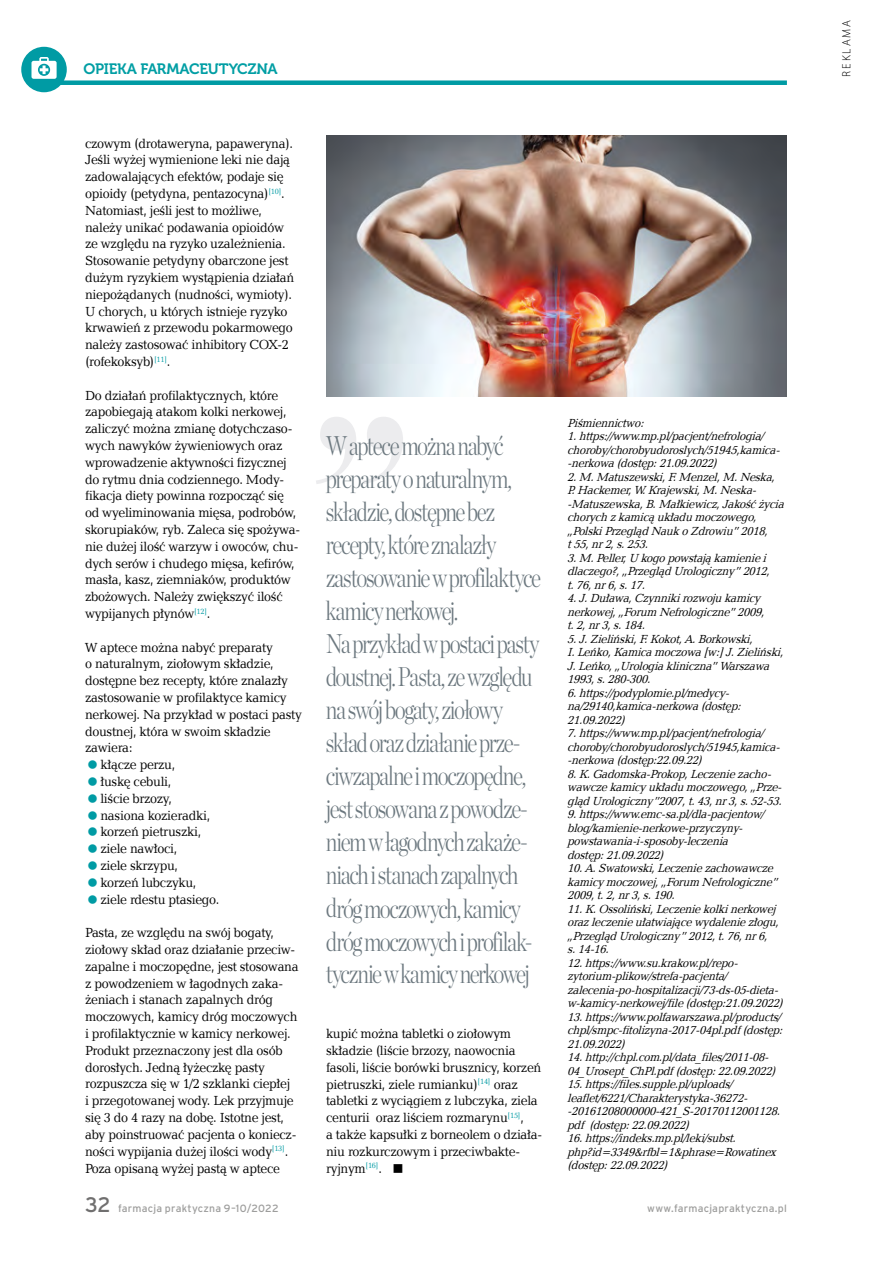
<style>
.page{position:relative;width:872px;height:1263px;background:#fff}
.page>*{position:absolute;margin:0;border:0;box-sizing:border-box;transform-origin:0 0}
.t1{font:italic 212.7px "Bauer Bodni Blk EU";color:#ececee}
.t2{font:300 27px/33px "Chronicle Disp Cond";letter-spacing:-.055em;color:#6c787f;scale:.92 1}
.t3{font:21px "Interstate PL";color:#706f6f}
.t4{font:15px "Museo 700";letter-spacing:-.02em;color:#009ea4}
.t5{font:13.5px/16.8px "Candida EU";letter-spacing:-.025em;color:#000;scale:.95 1}
.t6{font:italic 12px/13.5px "Candida EU";letter-spacing:-.025em;color:#000;scale:.94 1}
.t7{font:300 12px "Myriad Pro";color:#000}
.t8{font:10.5px "Interstate PL";letter-spacing:.02em;color:#9d9d9c}
</style>
<div class="page">
<div style="left:60px;top:80px;width:727px;height:5px;background:#009ba4"></div>
<div style="left:21px;top:47px;width:46px;height:45px;background:#009ba4;border-radius:50%"></div>
<svg style="left:31px;top:57px;width:26px;height:22px"></svg>
<img style="left:326px;top:135px;width:461px;height:261px">
<p class="t4" style="left:84px;top:60px;width:195px">OPIEKA FARMACEUTYCZNA</p>
<p class="t5" style="left:85px;top:134px;width:222px">czowym (drotaweryna, papaweryna).<br>Jeśli wyżej wymienione leki nie dają zadowalających efektów, podaje się opioidy (petydyna, pentazocyna)<sup>[10]</sup>.<br>Natomiast, jeśli jest to możliwe, należy unikać podawania opioidów ze względu na ryzyko uzależnienia.<br>Stosowanie petydyny obarczone jest dużym ryzykiem wystąpienia działań niepożądanych (nudności, wymioty).<br>U chorych, u których istnieje ryzyko krwawień z przewodu pokarmowego należy zastosować inhibitory COX-2 (rofekoksyb)<sup>[11]</sup>.</p>
<p class="t5" style="left:85px;top:386px;width:228px">Do działań profilaktycznych, które zapobiegają atakom kolki nerkowej, zaliczyć można zmianę dotychczaso&shy;wych nawyków żywieniowych oraz wprowadzenie aktywności fizycznej do rytmu dnia codziennego. Mody&shy;fikacja diety powinna rozpocząć się od wyeliminowania mięsa, podrobów, skorupiaków, ryb. Zaleca się spożywa&shy;nie dużej ilość warzyw i owoców, chu&shy;dych serów i chudego mięsa, kefirów, masła, kasz, ziemniaków, produktów zbożowych. Należy zwiększyć ilość wypijanych płynów<sup>[12]</sup>.</p>
<p class="t5" style="left:85px;top:638px;width:199px">W aptece można nabyć preparaty</p>
<p class="t5" style="left:85px;top:655px;width:200px">o naturalnym, ziołowym składzie,</p>
<p class="t5" style="left:85px;top:672px;width:215px">dostępne bez recepty, które znalazły</p>
<p class="t5" style="left:85px;top:689px;width:214px">zastosowanie w profilaktyce kamicy</p>
<p class="t5" style="left:85px;top:705px;width:230px">nerkowej. Na przykład w postaci pasty</p>
<p class="t5" style="left:85px;top:722px;width:197px">doustnej, która w swoim składzie</p>
<p class="t5" style="left:85px;top:739px;width:52px">zawiera:</p>
<p class="t5" style="left:100px;top:756px;width:80px">kłącze perzu,</p>
<p class="t5" style="left:100px;top:773px;width:76px">łuskę cebuli,</p>
<p class="t5" style="left:100px;top:789px;width:77px">liście brzozy,</p>
<p class="t5" style="left:100px;top:806px;width:117px">nasiona kozieradki,</p>
<p class="t5" style="left:100px;top:823px;width:108px">korzeń pietruszki,</p>
<p class="t5" style="left:100px;top:840px;width:83px">ziele nawłoci,</p>
<p class="t5" style="left:100px;top:857px;width:83px">ziele skrzypu,</p>
<p class="t5" style="left:100px;top:873px;width:103px">korzeń lubczyku,</p>
<p class="t5" style="left:100px;top:890px;width:127px">ziele rdestu ptasiego.</p>
<p class="t5" style="left:85px;top:924px;width:226px">Pasta, ze względu na swój bogaty, ziołowy skład oraz działanie przeciw&shy;zapalne i moczopędne, jest stosowana z powodzeniem w łagodnych zaka&shy;żeniach i stanach zapalnych dróg moczowych, kamicy dróg moczowych i profilaktycznie w kamicy nerkowej.<br>Produkt przeznaczony jest dla osób dorosłych. Jedną łyżeczkę pasty rozpuszcza się w 1/2 szklanki ciepłej<br>i przegotowanej wody. Lek przyjmuje się 3 do 4 razy na dobę. Istotne jest, aby poinstruować pacjenta o koniecz&shy;ności wypijania dużej ilości wody<sup>[13]</sup>.<br>Poza opisaną wyżej pastą w aptece</p>
<h1 class="t1" style="left:297px;top:358px;width:107px">”</h1>
<p class="t2" style="left:326px;top:427px;width:235px">W aptece można nabyć preparaty o naturalnym, składzie, dostępne bez recepty, które znalazły zastosowanie w profilaktyce kamicy nerkowej.<br>Na przykład w postaci pasty doustnej. Pasta, ze względu na swój bogaty, ziołowy skład oraz działanie prze&shy;ciwzapalne i moczopędne, jest stosowana z powodze&shy;niem w łagodnych zakaże&shy;niach i stanach zapalnych dróg moczowych, kamicy dróg moczowych i profilak&shy;tycznie w kamicy nerkowej</p>
<p class="t5" style="left:326px;top:1025px;width:229px">kupić można tabletki o ziołowym składzie (liście brzozy, naowocnia fasoli, liście borówki brusznicy, korzeń pietruszki, ziele rumianku)<sup>[14]</sup> oraz tabletki z wyciągiem z lubczyka, ziela centurii oraz liściem rozmarynu<sup>[15]</sup>,<br>a także kapsułki z borneolem o działa&shy;niu rozkurczowym i przeciwbakte&shy;ryjnym<sup>[16]</sup>. ■</p>
<p class="t6" style="left:567px;top:416px;width:236px">Piśmiennictwo:<br>1.https://www.mp.pl/pacj ent/nefrologia/ choroby/chorobyudoroslych/51945,kamica--nerkowa(dostęp:21.09.2022)<br>2.M.Matuszewski,F.Menzel,M.Neska, P.Hackemer,W.Krajewski,M.Neska--Matuszewska,B.Małkiewicz,Jakośćżycia chorychzkamicąukładumoczowego, „PolskiPrzeglądNaukoZdrowiu”2018, t55,nr2,s.253.<br>3.M.Peller,U kogopowstająkamieniei dlaczego?,„PrzeglądUrologiczny”2012, t.76,nr6,s.17.<br>4.J.Duława,Czynnikirozwojukamicy nerkowej,„Forum Nefrologiczne”2009, t.2,nr3,s.184.<br>5.J.Zieliński,F.Kokot,A.Borkowski, I.Leńko,Kamicamoczowa[w:]J.Zieliński, J.Leńko,„Urologiakliniczna”Warszawa 1993,s.280-300.<br>6.https://podyplomie.pl/medycy&shy;na/29140,kamica-nerkowa(dostęp:<br>21.09.2022)<br>7.https://www.mp.pl/pacj ent/nefrologia/ choroby/chorobyudoroslych/51945,kamica--nerkowa(dostęp:22.09.22)<br>8.K.Gadomska-Prokop,Leczeniezacho&shy;wawczekamicyukładumoczowego,„Prze&shy;glądUrologiczny”2007,t.43,nr3,s.52-53.<br>9.https://www.emc-sa.pl/dla-pacjentow/ blog/kamienie-nerkowe-przyczyny&shy;powstawania-i-sposoby-leczenia dostęp:21.09.2022)<br>10.A.Swatowski,Leczeniezachowawcze kamicymoczowej,„Forum Nefrologiczne” 2009,t.2,nr3,s.190.<br>11.K.Ossoliński,Leczeniekolkinerkowej orazleczenieułatwiającewydaleniezłogu, „PrzeglądUrologiczny”2012,t.76,nr6, s.14-16.<br>12.https://www.su.krakow.pl/repo&shy;zytorium-plikow/strefa-pacjenta/ zalecenia-po-hospitalizacji/73-ds-05-dieta&shy;w-kamicy-nerkowej/file(dostęp:21.09.2022)<br>13.https://www.polfawarszawa.pl/products/ chpl/smpc-fitolizyna-2017-04pl.pdf(dostęp:<br>21.09.2022)<br>14.http://chpl.com.pl/data_ files/2011-08- 04_ Urosept_ ChPl.pdf(dostęp:22.09.2022)<br>15.https://files.supple.pl/uploads/ leaflet/6221/Charakterystyka-36272- -20161208000000-421_ S-20170112001128. pdf (dostęp:22.09.2022)<br>16.https://indeks.mp.pl/leki/subst. php?id=3349&amp;rfbl=1&amp;phrase=Rowatinex (dostęp:22.09.2022)</p>
<h3 class="t3" style="left:85px;top:1192px;width:27px">32</h3>
<p class="t8" style="left:118px;top:1202px;width:162px">farmacja praktyczna 9–10/2022</p>
<p class="t8" style="left:647px;top:1202px;width:141px">www.farmacjapraktyczna.pl</p>
<p class="t7" style="left:839px;top:77px;width:58px;rotate:-90deg">R E K L A M A</p>
</div>
